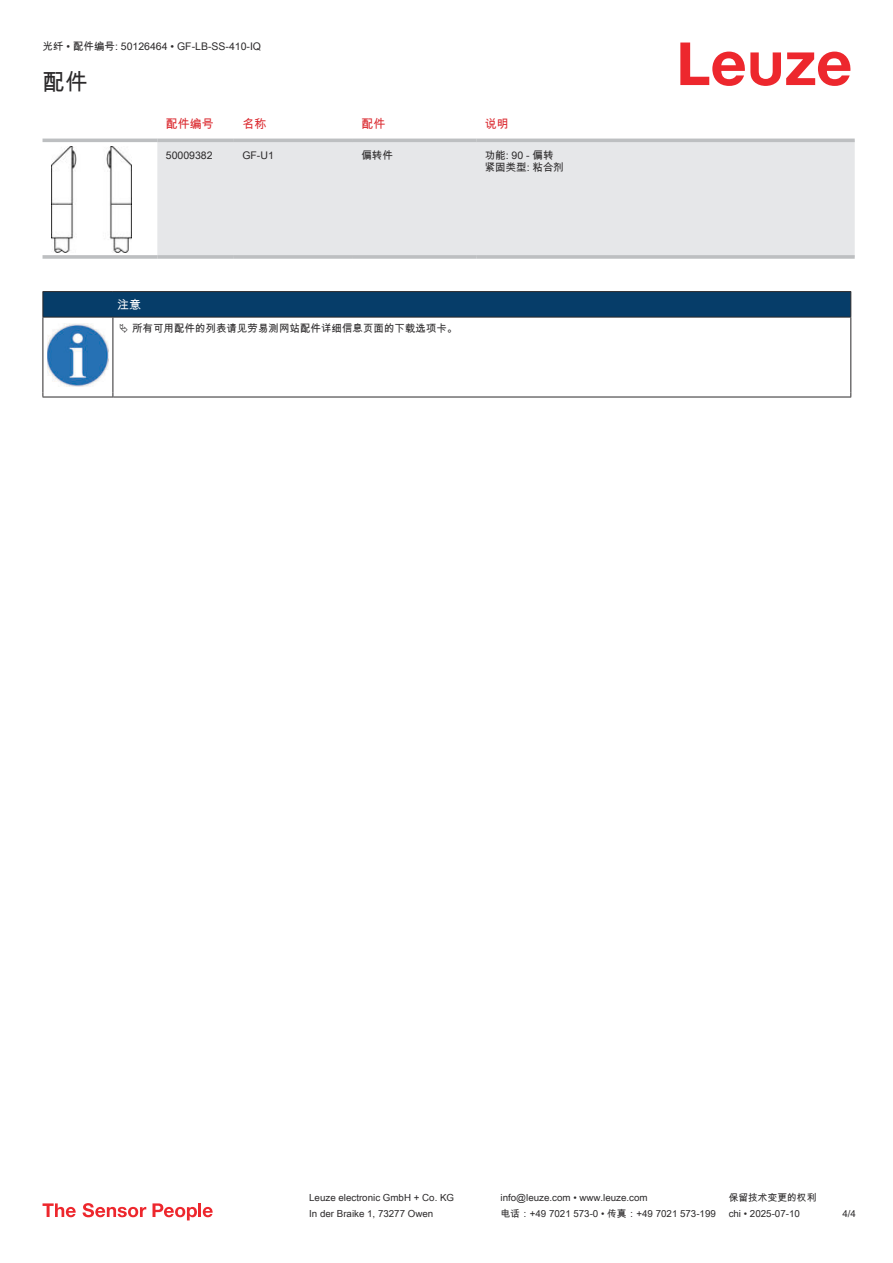
<style>
.page{position:relative;width:893px;height:1263px;background:#fff}
.page>*{position:absolute;margin:0;border:0;box-sizing:border-box;transform-origin:0 0}
.t1{font:22.5px "Arial Unicode MS";color:#2b292a}
.t2{font:12px "Arial Unicode MS";color:#db2a30}
.t3{font:12px "Arial Unicode MS";color:#fff}
.t4{font:10.5px/12.6px "Arial Unicode MS";color:#2b292a}
.t5{font:9.75px "Arial Unicode MS";color:#2b292a}
</style>
<div class="page">
<svg style="left:680px;top:43px;width:170px;height:43px"></svg>
<svg style="left:43px;top:138px;width:812px;height:101px"></svg>
<div style="left:157px;top:142px;width:698px;height:113px;background:#e6e7e9"></div>
<hr style="left:43px;top:139px;width:114px;height:3px;background:#bdbfc1">
<hr style="left:157px;top:139px;width:77px;height:3px;background:#bdbfc1">
<hr style="left:234px;top:139px;width:119px;height:3px;background:#bdbfc1">
<hr style="left:353px;top:139px;width:123px;height:3px;background:#bdbfc1">
<hr style="left:476px;top:139px;width:379px;height:3px;background:#bdbfc1">
<svg style="left:43px;top:255px;width:114px;height:4px"></svg>
<hr style="left:157px;top:255px;width:77px;height:4px;background:#bdbfc1">
<svg style="left:234px;top:255px;width:119px;height:4px"></svg>
<svg style="left:353px;top:255px;width:123px;height:4px"></svg>
<hr style="left:476px;top:255px;width:379px;height:4px;background:#bdbfc1">
<img style="left:52px;top:146px;width:79px;height:107px">
<svg style="left:44px;top:318px;width:806px;height:79px"></svg>
<hr style="left:43px;top:291px;width:70px;height:1px;background:#2b292a">
<hr style="left:43px;top:317px;width:70px;height:1px;background:#2b292a">
<hr style="left:113px;top:291px;width:738px;height:1px;background:#2b292a">
<div style="left:43px;top:292px;width:808px;height:25px;background:#063d69"></div>
<hr style="left:113px;top:317px;width:738px;height:1px;background:#2b292a">
<hr style="left:43px;top:317px;width:1px;height:75px;background:#2b292a">
<hr style="left:113px;top:317px;width:1px;height:75px;background:#2b292a">
<hr style="left:850px;top:317px;width:1px;height:75px;background:#2b292a">
<hr style="left:43px;top:397px;width:70px;height:1px;background:#2b292a">
<hr style="left:113px;top:397px;width:738px;height:1px;background:#2b292a">
<img style="left:47px;top:323px;width:61px;height:63px">
<div style="left:115px;top:318px;width:734px;height:20px;background:#fff"></div>
<svg style="left:43px;top:1203px;width:33px;height:14px"></svg>
<svg style="left:83px;top:1203px;width:63px;height:14px"></svg>
<svg style="left:153px;top:1203px;width:44px;height:17px"></svg>
<hr style="left:198px;top:1203px;width:3px;height:14px;background:#ed272d">
<svg style="left:203px;top:1207px;width:10px;height:10px"></svg>
<p class="t4" style="left:43px;top:40px;width:220px">光纤 • 配件编号: 50126464 • GF-LB-SS-410-IQ</p>
<h1 class="t1" style="left:43px;top:66px;width:46px">配件</h1>
<p class="t2" style="left:166px;top:115px;width:49px">配件编号</p>
<p class="t2" style="left:242px;top:115px;width:25px">名称</p>
<p class="t2" style="left:361px;top:115px;width:25px">配件</p>
<p class="t2" style="left:485px;top:115px;width:25px">说明</p>
<p class="t4" style="left:166px;top:148px;width:48px">50009382</p>
<p class="t4" style="left:242px;top:148px;width:33px">GF-U1</p>
<p class="t4" style="left:361px;top:148px;width:33px">偏转件</p>
<p class="t4" style="left:485px;top:148px;width:81px">功能: 90 - 偏转紧固类型: 粘合剂</p>
<p class="t3" style="left:117px;top:296px;width:25px">注意</p>
<p class="t4" style="left:132px;top:322px;width:327px">所有可用配件的列表请见劳易测网站配件详细信息页面的下载选项卡。</p>
<p class="t5" style="left:309px;top:1191px;width:146px">Leuze electronic GmbH + Co. KG</p>
<p class="t5" style="left:501px;top:1191px;width:149px">info@leuze.com • www.leuze.com</p>
<p class="t5" style="left:729px;top:1191px;width:89px">保留技术变更的权利</p>
<p class="t5" style="left:309px;top:1206px;width:126px">In der Braike 1, 73277 Owen</p>
<p class="t5" style="left:501px;top:1206px;width:217px">电话：+49 7021 573-0 • 传真：+49 7021 573-199</p>
<p class="t5" style="left:729px;top:1206px;width:73px">chi • 2025-07-10</p>
<p class="t5" style="left:842px;top:1206px;width:15px">4/4</p>
</div>
